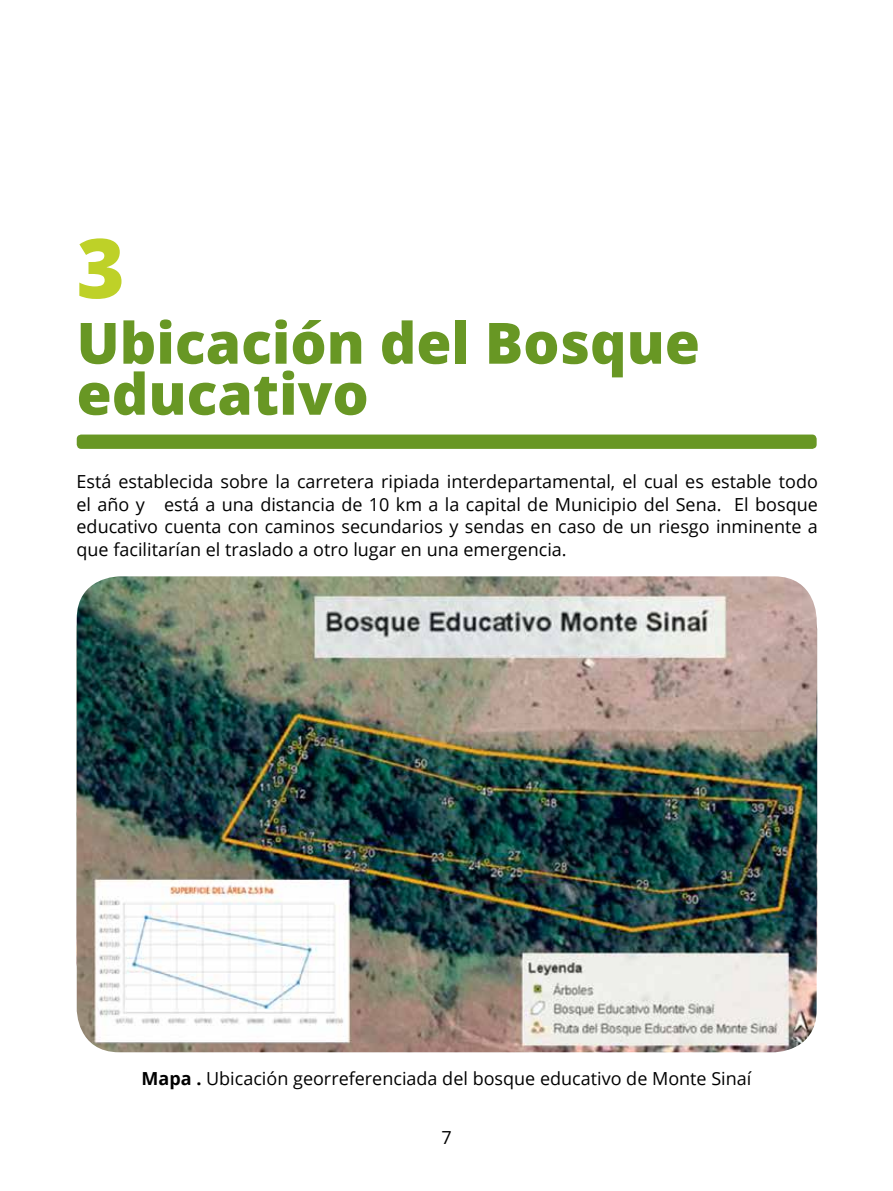
<style>
.page{position:relative;width:893px;height:1191px;background:#fff}
.page>*{position:absolute;margin:0;border:0;box-sizing:border-box;transform-origin:0 0}
.t1{font:800 82.5px "Open Sans";color:#bed128}
.t2{font:800 57px/51px "Open Sans";color:#689724}
.t3{font:18px/22.5px "Open Sans";color:#000;text-align:justify}
.s1{font-weight:700}
</style>
<div class="page">
<div style="left:77px;top:434px;width:740px;height:15px;background:#689724;border-radius:5px"></div>
<img style="left:77px;top:576px;width:740px;height:476px">
<h1 class="t1" style="left:77px;top:205px;width:50px">3</h1>
<h2 class="t2" style="left:77px;top:314px;width:625px">Ubicación del Bosque educativo</h2>
<p class="t3" style="left:77px;top:470px;width:743px">Está establecida sobre la carretera ripiada interdepartamental, el cual es estable todo el año y está a una distancia de 10 km a la capital de Municipio del Sena. El bosque educativo cuenta con caminos secundarios y sendas en caso de un riesgo inminente a que facilitarían el traslado a otro lugar en una emergencia.</p>
<p class="t3" style="left:142px;top:1067px;width:611px"><span class="s1">Mapa .</span> Ubicación georreferenciada del bosque educativo de Monte Sinaí</p>
<p class="t3" style="left:441px;top:1126px;width:12px">7</p>
</div>
